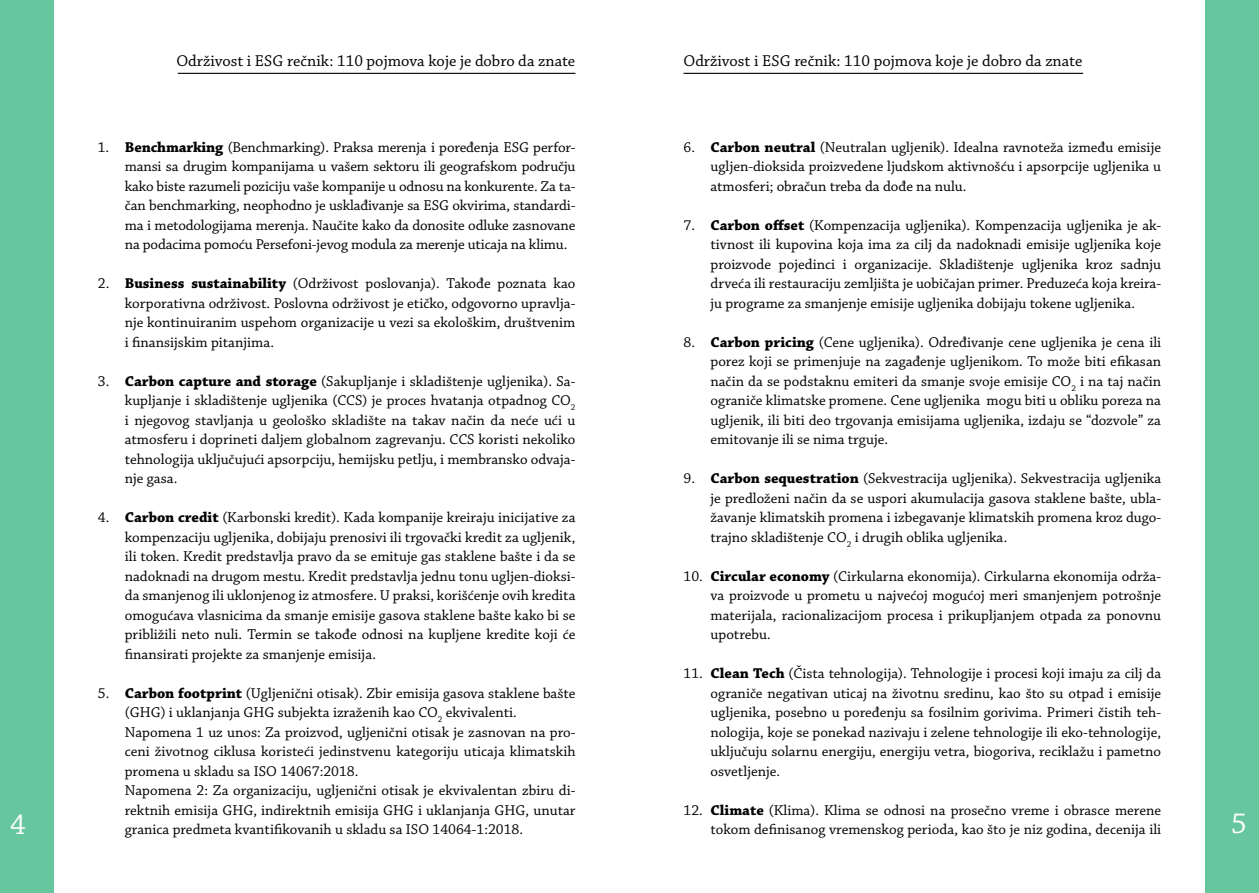
<style>
.page{position:relative;width:1259px;height:893px;background:#fff}
.page>*{position:absolute;margin:0;border:0;box-sizing:border-box;transform-origin:0 0}
.t1{font:30px "Chaparral Pro";color:#fff}
.t2{font:16.5px "Chaparral Pro";color:#000}
.t3{font:15px/19.5px "Chaparral Pro";color:#000;text-align:justify}
.s1{font-weight:700}
</style>
<div class="page">
<div style="left:1205px;top:0;width:54px;height:893px;background:#66c79f"></div>
<hr style="left:178px;top:73px;width:397px;height:1px;background:#000">
<hr style="left:683px;top:73px;width:400px;height:1px;background:#000">
<div style="left:0;top:0;width:54px;height:893px;background:#66c79f"></div>
<p class="t2" style="left:176px;top:51px;width:400px">Održivost i ESG rečnik: 110 pojmova koje je dobro da znate</p>
<p class="t2" style="left:683px;top:51px;width:400px">Održivost i ESG rečnik: 110 pojmova koje je dobro da znate</p>
<p class="t3" style="left:125px;top:138px;width:452px;text-indent:-27px">1. <span class="s1">Benchmarking</span> (Benchmarking). Praksa merenja i poređenja ESG perfor&shy;mansi sa drugim kompanijama u vašem sektoru ili geografskom području kako biste razumeli poziciju vaše kompanije u odnosu na konkurente. Za ta&shy;čan benchmarking, neophodno je usklađivanje sa ESG okvirima, standardi&shy;ma i metodologijama merenja. Naučite kako da donosite odluke zasnovane na podacima pomoću Persefoni-jevog modula za merenje uticaja na klimu.</p>
<p class="t3" style="left:125px;top:274px;width:452px;text-indent:-27px">2. <span class="s1">Business sustainability</span> (Održivost poslovanja). Takođe poznata kao korporativna održivost. Poslovna održivost je etičko, odgovorno upravlja&shy;nje kontinuiranim uspehom organizacije u vezi sa ekološkim, društvenim i finansijskim pitanjima.</p>
<p class="t3" style="left:125px;top:372px;width:452px;text-indent:-27px">3. <span class="s1">Carbon capture and storage</span> (Sakupljanje i skladištenje ugljenika). Sa&shy;kupljanje i skladištenje ugljenika (CCS) je proces hvatanja otpadnog CO<sub>2 </sub>i njegovog stavljanja u geološko skladište na takav način da neće ući u atmosferu i doprineti daljem globalnom zagrevanju. CCS koristi nekoliko tehnologija uključujući apsorpciju, hemijsku petlju, i membransko odvaja&shy;nje gasa.</p>
<p class="t3" style="left:125px;top:508px;width:452px;text-indent:-27px">4. <span class="s1">Carbon credit</span> (Karbonski kredit). Kada kompanije kreiraju inicijative za kompenzaciju ugljenika, dobijaju prenosivi ili trgovački kredit za ugljenik, ili token. Kredit predstavlja pravo da se emituje gas staklene bašte i da se nadoknadi na drugom mestu. Kredit predstavlja jednu tonu ugljen-dioksi&shy;da smanjenog ili uklonjenog iz atmosfere. U praksi, korišćenje ovih kredita omogućava vlasnicima da smanje emisije gasova staklene bašte kako bi se približili neto nuli. Termin se takođe odnosi na kupljene kredite koji će finansirati projekte za smanjenje emisija.</p>
<p class="t3" style="left:125px;top:684px;width:452px;text-align:left;text-indent:-27px">5. <span class="s1">Carbon footprint</span> (Ugljenični otisak). Zbir emisija gasova staklene bašte (GHG) i uklanjanja GHG subjekta izraženih kao CO<sub>2</sub> ekvivalenti.<br>Napomena 1 uz unos: Za proizvod, ugljenični otisak je zasnovan na pro&shy;ceni životnog ciklusa koristeći jedinstvenu kategoriju uticaja klimatskih promena u skladu sa ISO 14067:2018.<br>Napomena 2: Za organizaciju, ugljenični otisak je ekvivalentan zbiru di&shy;rektnih emisija GHG, indirektnih emisija GHG i uklanjanja GHG, unutar granica predmeta kvantifikovanih u skladu sa ISO 14064-1:2018.</p>
<p class="t3" style="left:710px;top:138px;width:452px;text-indent:-27px">6. <span class="s1">Carbon neutral</span> (Neutralan ugljenik). Idealna ravnoteža između emisije ugljen-dioksida proizvedene ljudskom aktivnošću i apsorpcije ugljenika u atmosferi; obračun treba da dođe na nulu.</p>
<p class="t3" style="left:710px;top:216px;width:452px;text-indent:-27px">7. <span class="s1">Carbon offset</span> (Kompenzacija ugljenika). Kompenzacija ugljenika je ak&shy;tivnost ili kupovina koja ima za cilj da nadoknadi emisije ugljenika koje proizvode pojedinci i organizacije. Skladištenje ugljenika kroz sadnju drveća ili restauraciju zemljišta je uobičajan primer. Preduzeća koja kreira&shy;ju programe za smanjenje emisije ugljenika dobijaju tokene ugljenika.</p>
<p class="t3" style="left:710px;top:333px;width:452px;text-indent:-27px">8. <span class="s1">Carbon pricing</span> (Cene ugljenika). Određivanje cene ugljenika je cena ili porez koji se primenjuje na zagađenje ugljenikom. To može biti efikasan način da se podstaknu emiteri da smanje svoje emisije CO<sub>2</sub> i na taj način ograniče klimatske promene. Cene ugljenika mogu biti u obliku poreza na ugljenik, ili biti deo trgovanja emisijama ugljenika, izdaju se “dozvole” za emitovanje ili se nima trguje.</p>
<p class="t3" style="left:710px;top:469px;width:452px;text-indent:-27px">9. <span class="s1">Carbon sequestration</span> (Sekvestracija ugljenika). Sekvestracija ugljenika je predloženi način da se uspori akumulacija gasova staklene bašte, ubla&shy;žavanje klimatskih promena i izbegavanje klimatskih promena kroz dugo&shy;trajno skladištenje CO<sub>2</sub> i drugih oblika ugljenika.</p>
<p class="t3" style="left:710px;top:567px;width:452px;text-indent:-27px">10. <span class="s1">Circular economy</span> (Cirkularna ekonomija). Cirkularna ekonomija održa&shy;va proizvode u prometu u najvećoj mogućoj meri smanjenjem potrošnje materijala, racionalizacijom procesa i prikupljanjem otpada za ponovnu upotrebu.</p>
<p class="t3" style="left:710px;top:664px;width:452px;text-indent:-27px">11. <span class="s1">Clean Tech</span> (Čista tehnologija). Tehnologije i procesi koji imaju za cilj da ograniče negativan uticaj na životnu sredinu, kao što su otpad i emisije ugljenika, posebno u poređenju sa fosilnim gorivima. Primeri čistih teh&shy;nologija, koje se ponekad nazivaju i zelene tehnologije ili eko-tehnologije, uključuju solarnu energiju, energiju vetra, biogoriva, reciklažu i pametno osvetljenje.</p>
<p class="t3" style="left:683px;top:801px;width:479px;text-align:right">12. <span class="s1">Climate</span> (Klima). Klima se odnosi na prosečno vreme i obrasce merene tokom definisanog vremenskog perioda, kao što je niz godina, decenija ili</p>
<h1 class="t1" style="left:10px;top:808px;width:17px">4</h1>
<h1 class="t1" style="left:1231px;top:807px;width:17px">5</h1>
</div>
